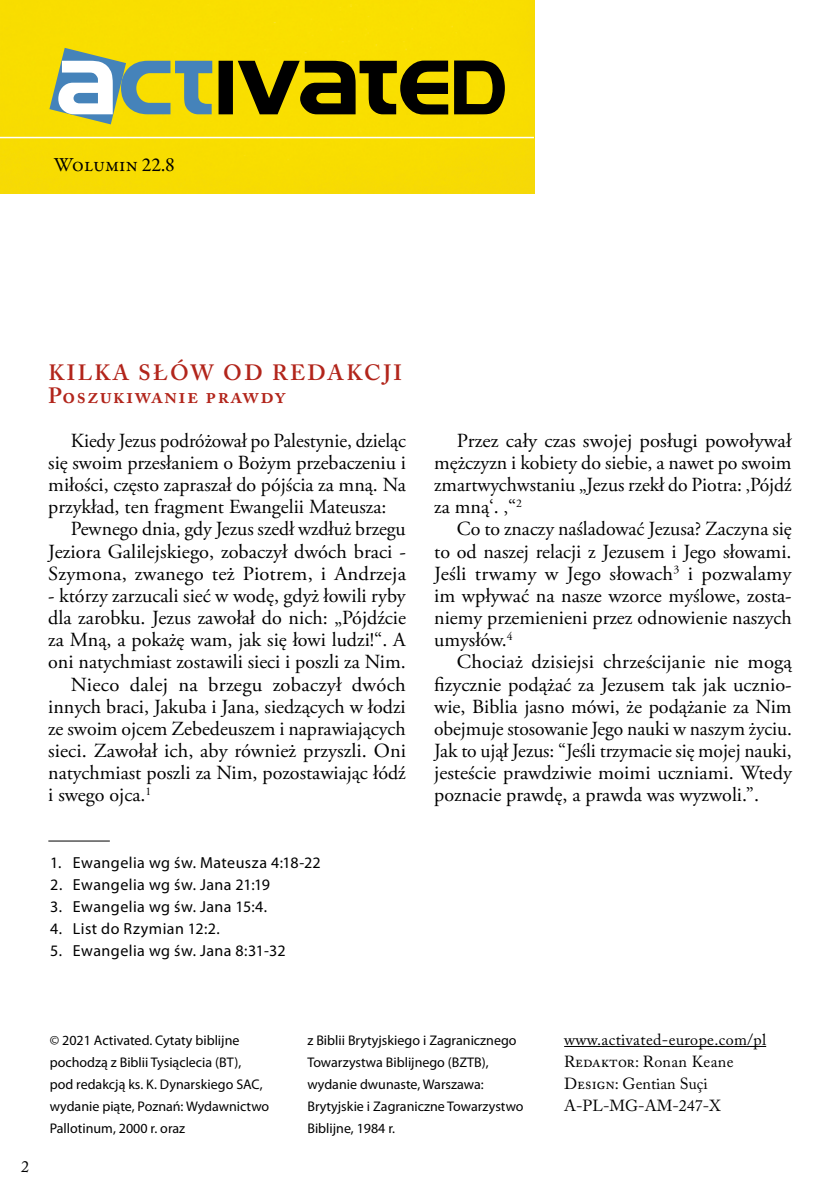
<style>
.page{position:relative;width:840px;height:1191px;background:#fff}
.page>*{position:absolute;margin:0;border:0;box-sizing:border-box;transform-origin:0 0}
.t1{font:600 22px/22.2px "Adobe Caslon Pro";letter-spacing:.075em;color:#b2251b}
.t2{font:20px/22.2px "Adobe Garamond Pro";color:#000;text-align:justify}
.t3{font:20px "Garamond Premr Pro";color:#000}
.t4{font:16px "Myriad Pro";letter-spacing:.025em;color:#000}
.t5{font:16px/22.2px "Adobe Caslon Pro";color:#000}
.t6{font:14px/22.2px "Myriad Pro";color:#000}
</style>
<div class="page">
<div style="left:0;top:0;width:534px;height:193px;background:#f8dd00"></div>
<hr style="left:0;top:137px;width:533px;height:1px;background:#fff">
<svg style="left:49px;top:48px;width:163px;height:76px"></svg>
<svg style="left:218px;top:61px;width:286px;height:53px;background:#675c00"></svg>
<hr style="left:48px;top:840px;width:62px;height:1px;background:#000">
<hr style="left:564px;top:1046px;width:201px;height:1px;background:#000">
<p class="t3" style="left:54px;top:153px;width:122px">Wolumin 22.8</p>
<p class="t1" style="left:48px;top:362px;width:355px">KILKA SŁÓW OD REDAKCJI<br>Poszukiwanie prawdy</p>
<p class="t2" style="left:71px;top:430px;width:336px">Kiedy Jezus podróżował po Palestynie, dzieląc</p>
<p class="t2" style="left:48px;top:452px;width:359px">się swoim przesłaniem o Bożym przebaczeniu i</p>
<p class="t2" style="left:48px;top:474px;width:359px">miłości, często zapraszał do pójścia za mną. Na</p>
<p class="t2" style="left:48px;top:496px;width:339px">przykład, ten fragment Ewangelii Mateusza:</p>
<p class="t2" style="left:71px;top:519px;width:336px">Pewnego dnia, gdy Jezus szedł wzdłuż brzegu</p>
<p class="t2" style="left:48px;top:541px;width:359px">Jeziora Galilejskiego, zobaczył dwóch braci -</p>
<p class="t2" style="left:48px;top:563px;width:359px">Szymona, zwanego też Piotrem, i Andrzeja</p>
<p class="t2" style="left:48px;top:585px;width:359px">- którzy zarzucali sieć w wodę, gdyż łowili ryby</p>
<p class="t2" style="left:48px;top:607px;width:359px">dla zarobku. Jezus zawołał do nich: „Pójdźcie</p>
<p class="t2" style="left:48px;top:629px;width:359px">za Mną, a pokażę wam, jak się łowi ludzi!“. A</p>
<p class="t2" style="left:48px;top:651px;width:359px">oni natychmiast zostawili sieci i poszli za Nim.</p>
<p class="t2" style="left:71px;top:674px;width:336px">Nieco dalej na brzegu zobaczył dwóch</p>
<p class="t2" style="left:48px;top:696px;width:359px">innych braci, Jakuba i Jana, siedzących w łodzi</p>
<p class="t2" style="left:48px;top:718px;width:359px">ze swoim ojcem Zebedeuszem i naprawiających</p>
<p class="t2" style="left:48px;top:740px;width:359px">sieci. Zawołał ich, aby również przyszli. Oni</p>
<p class="t2" style="left:48px;top:762px;width:359px">natychmiast poszli za Nim, pozostawiając łódź</p>
<p class="t2" style="left:48px;top:784px;width:104px">i swego ojca.<sup>1</sup></p>
<p class="t4" style="left:50px;top:852px;width:272px">1. Ewangelia wg św. Mateusza 4:18-22</p>
<p class="t4" style="left:50px;top:874px;width:221px">2. Ewangelia wg św. Jana 21:19</p>
<p class="t4" style="left:50px;top:896px;width:218px">3. Ewangelia wg św. Jana 15:4.</p>
<p class="t4" style="left:50px;top:919px;width:171px">4. List do Rzymian 12:2.</p>
<p class="t4" style="left:50px;top:941px;width:237px">5. Ewangelia wg św. Jana 8:31-32</p>
<p class="t2" style="left:434px;top:430px;width:358px;text-indent:23px">Przez cały czas swojej posługi powoływał mężczyzn i kobiety do siebie, a nawet po swoim zmartwychwstaniu „Jezus rzekł do Piotra: ‚Pójdź za mną‘. ‚“<sup>2</sup></p>
<p class="t2" style="left:434px;top:519px;width:359px;text-indent:23px">Co to znaczy naśladować Jezusa? Zaczyna się to od naszej relacji z Jezusem i Jego słowami.<br>Jeśli trwamy w Jego słowach<sup>3</sup> i pozwalamy im wpływać na nasze wzorce myślowe, zosta&shy;niemy przemienieni przez odnowienie naszych umysłów.<sup>4</sup></p>
<p class="t2" style="left:434px;top:651px;width:359px;text-indent:23px">Chociaż dzisiejsi chrześcijanie nie mogą fizycznie podążać za Jezusem tak jak ucznio&shy;wie, Biblia jasno mówi, że podążanie za Nim obejmuje stosowanie Jego nauki w naszym życiu.<br>Jak to ujął Jezus: “Jeśli trzymacie się mojej nauki, jesteście prawdziwie moimi uczniami. Wtedy poznacie prawdę, a prawda was wyzwoli.”.</p>
<p class="t5" style="left:21px;top:1155px;width:9px">2</p>
<p class="t6" style="left:50px;top:1028px;width:221px">© 2021 Activated. Cytaty biblijne pochodzą z Biblii Tysiąclecia (BT),<br>pod redakcją ks. K. Dynarskiego SAC, wydanie piąte, Poznań: Wydawnictwo Pallotinum, 2000 r. oraz</p>
<p class="t5" style="left:564px;top:1028px;width:203px">www.activated-europe.com/pl<br>Redaktor: Ronan Keane<br>Design: Gentian Suçi<br>A-PL-MG-AM-247-X</p>
<p class="t6" style="left:307px;top:1028px;width:217px">z Biblii Brytyjskiego i Zagranicznego<br>Towarzystwa Biblijnego (BZTB), wydanie dwunaste, Warszawa:<br>Brytyjskie i Zagraniczne Towarzystwo<br>Biblijne, 1984 r.</p>
</div>
